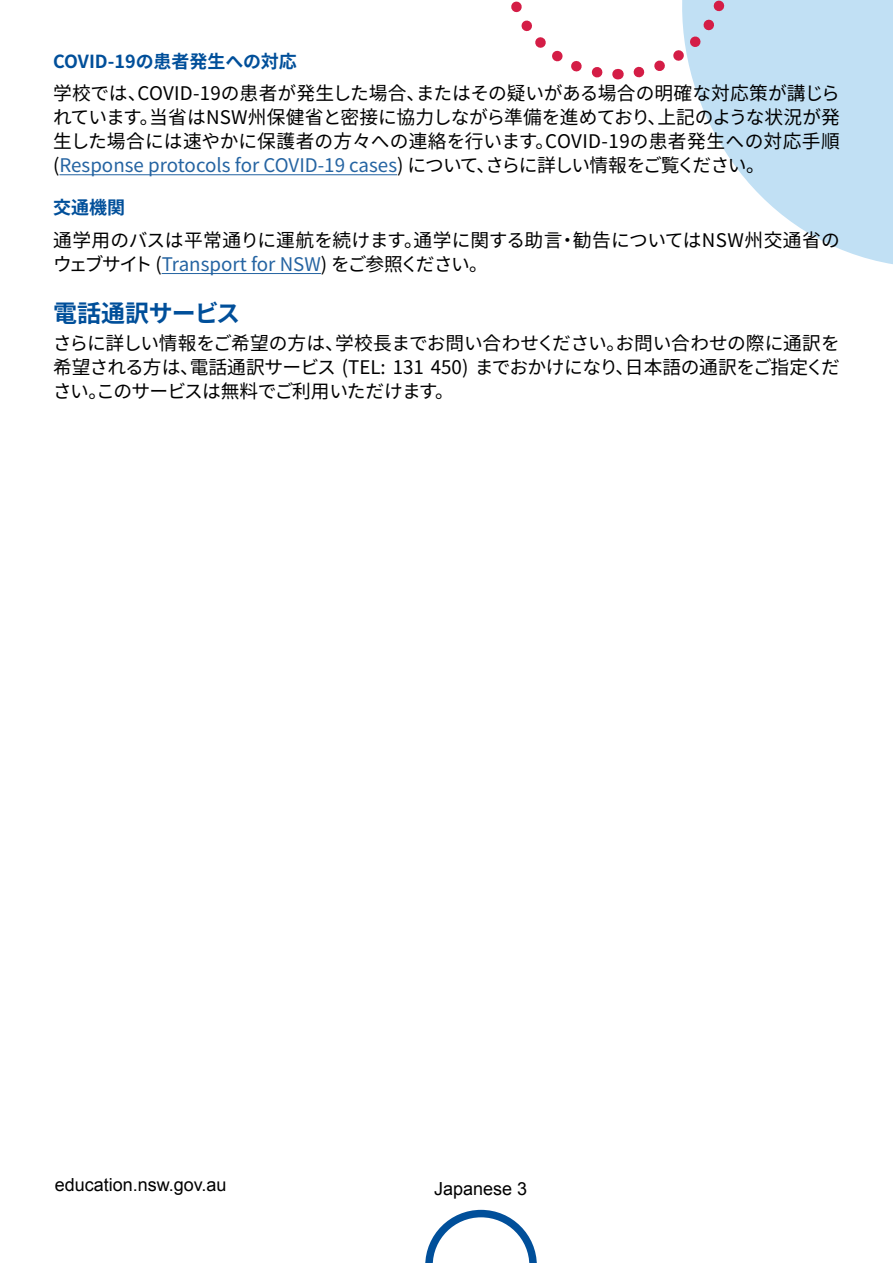
<style>
.page{position:relative;width:893px;height:1263px;background:#fff}
.page>*{position:absolute;margin:0;border:0;box-sizing:border-box;transform-origin:0 0}
.t1{font:700 24px "Noto Sans CJ Kjp";letter-spacing:-.01em;color:#004f9a}
.Text{font:18.75px/24px "Noto Sans CJ Kjp";letter-spacing:-.015em;color:#000;text-align:justify}
.t2{font:18px "Arial";color:#000}
.t3{font:700 18px "Noto Sans CJ Kjp";color:#004f9a}
.s1{color:#2564a2}
</style>
<div class="page">
<svg style="left:425px;top:1210px;width:112px;height:53px"></svg>
<svg style="left:618px;top:0;width:275px;height:264px;fill:#c1e0f4"></svg>
<svg style="left:511px;top:1px;width:107px;height:79px"></svg>
<svg style="left:626px;top:0;width:112px;height:84px"></svg>
<hr style="left:59px;top:174px;width:338px;height:1px;background:#2564a2">
<hr style="left:162px;top:273px;width:159px;height:1px;background:#2564a2">
<h3 class="t3" style="left:53px;top:51px;width:245px">COVID-19の患者発生への対応</h3>
<p class="Text" style="left:53px;top:82px;width:788px">学校では、COVID-19の患者が発生した場合、またはその疑いがある場合の明確な対応策が講じられています。当省はNSW州保健省と密接に協力しながら準備を進めており、上記のような状況が発生した場合には速やかに保護者の方々への連絡を行います。COVID-19の患者発生への対応手順(<span class="s1">Response protocols for COVID-19 cases</span>) について、さらに詳しい情報をご覧ください。</p>
<h3 class="t3" style="left:53px;top:198px;width:74px">交通機関</h3>
<p class="Text" style="left:53px;top:228px;width:788px">通学用のバスは平常通りに運航を続けます。通学に関する助言・勧告についてはNSW州交通省のウェブサイト (<span class="s1">Transport for NSW</span>) をご参照ください。</p>
<h2 class="t1" style="left:53px;top:299px;width:189px">電話通訳サービス</h2>
<p class="Text" style="left:53px;top:331px;width:788px">さらに詳しい情報をご希望の方は、学校長までお問い合わせください。お問い合わせの際に通訳を希望される方は、電話通訳サービス (TEL: 131 450) までおかけになり、日本語の通訳をご指定ください。このサービスは無料でご利用いただけます。</p>
<p class="t2" style="left:55px;top:1173px;width:173px">education.nsw.gov.au</p>
<p class="t2" style="left:434px;top:1177px;width:95px">Japanese 3</p>
</div>
